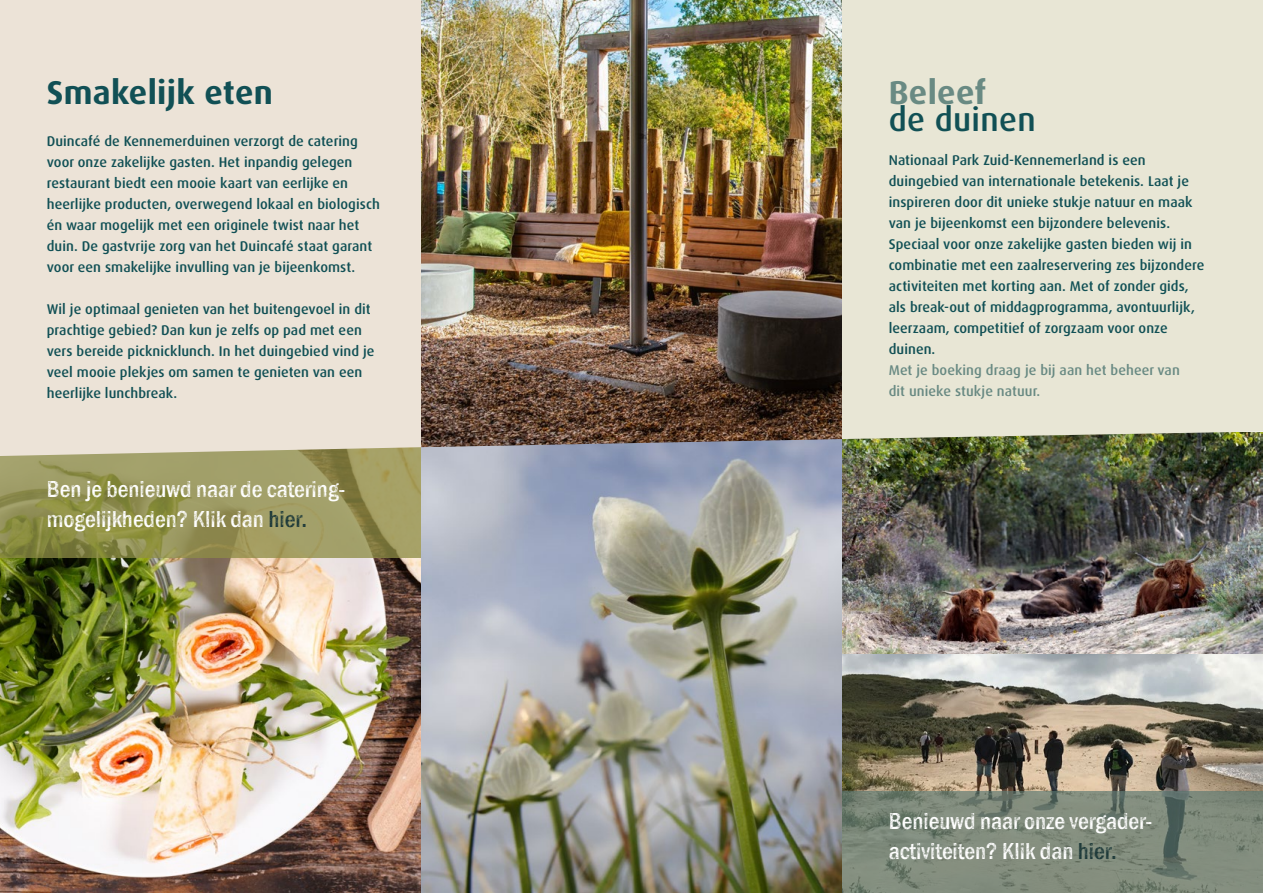
<style>
.page{position:relative;width:1263px;height:893px;background:#fff}
.page>*{position:absolute;margin:0;border:0;box-sizing:border-box;transform-origin:0 0}
.Kopje_H2{font:700 33px "Dax Pro";letter-spacing:.01em;color:#115055}
.Kopje_H2-2{font:500 33px "Dax Pro";letter-spacing:.01em;color:#115055}
.Kopje_H2-3{font:700 33px "Dax Pro";letter-spacing:.01em;color:#698a83}
.Body_TIP{font:24px/30px "URW Urban";color:#fff}
.Intro_wit{font:500 14.1px/21px "Dax Pro";letter-spacing:.005em;color:#115055}
.s1{color:#1d3939}
.s2{color:#698a83}
</style>
<div class="page">
<img style="left:842px;top:439px;width:421px;height:216px">
<img style="left:0;top:558px;width:421px;height:335px">
<svg style="left:0;top:456px;width:421px;height:102px;background:#989659"></svg>
<img style="left:842px;top:655px;width:421px;height:136px">
<svg style="left:842px;top:791px;width:421px;height:102px;background:#7c8779"></svg>
<img style="left:421px;top:447px;width:421px;height:446px">
<div style="left:842px;top:0;width:421px;height:439px;background:#e8e6d5"></div>
<div style="left:0;top:0;width:421px;height:456px;background:#ece3d7"></div>
<img style="left:421px;top:0;width:421px;height:447px">
<p class="Kopje_H2" style="left:47px;top:71px;width:228px">Smakelijk eten</p>
<p class="Intro_wit" style="left:47px;top:130px;width:335px">Duincafé de Kennemerduinen verzorgt de catering voor onze zakelijke gasten. Het inpandig gelegen restaurant biedt een mooie kaart van eerlijke en heerlijke producten, overwegend lokaal en biologisch én waar mogelijk met een originele twist naar het duin. De gastvrije zorg van het Duincafé staat garant voor een smakelijke invulling van je bijeenkomst.</p>
<p class="Intro_wit" style="left:47px;top:298px;width:329px">Wil je optimaal genieten van het buitengevoel in dit prachtige gebied? Dan kun je zelfs op pad met een vers bereide picknicklunch. In het duingebied vind je veel mooie plekjes om samen te genieten van een heerlijke lunchbreak.</p>
<p class="Body_TIP" style="left:47px;top:474px;width:300px">Ben je benieuwd naar de catering&shy;mogelijkheden? Klik dan <span class="s1">hier.</span></p>
<p class="Kopje_H2-3" style="left:889px;top:71px;width:99px">Beleef</p>
<p class="Kopje_H2-2" style="left:889px;top:98px;width:148px">de duinen</p>
<p class="Intro_wit" style="left:889px;top:150px;width:317px">Nationaal Park Zuid-Kennemerland is een duingebied van internationale betekenis. Laat je inspireren door dit unieke stukje natuur en maak van je bijeenkomst een bijzondere belevenis.<br>Speciaal voor onze zakelijke gasten bieden wij in combinatie met een zaalreservering zes bijzondere activiteiten met korting aan. Met of zonder gids, als break-out of middagprogramma, avontuurlijk, leerzaam, competitief of zorgzaam voor onze duinen.<br><span class="s2">Met je boeking draag je bij aan het beheer van<br>dit unieke stukje natuur.</span></p>
<p class="Body_TIP" style="left:889px;top:806px;width:265px">Benieuwd naar onze vergader&shy;activiteiten? Klik dan <span class="s1">hier.</span></p>
</div>
